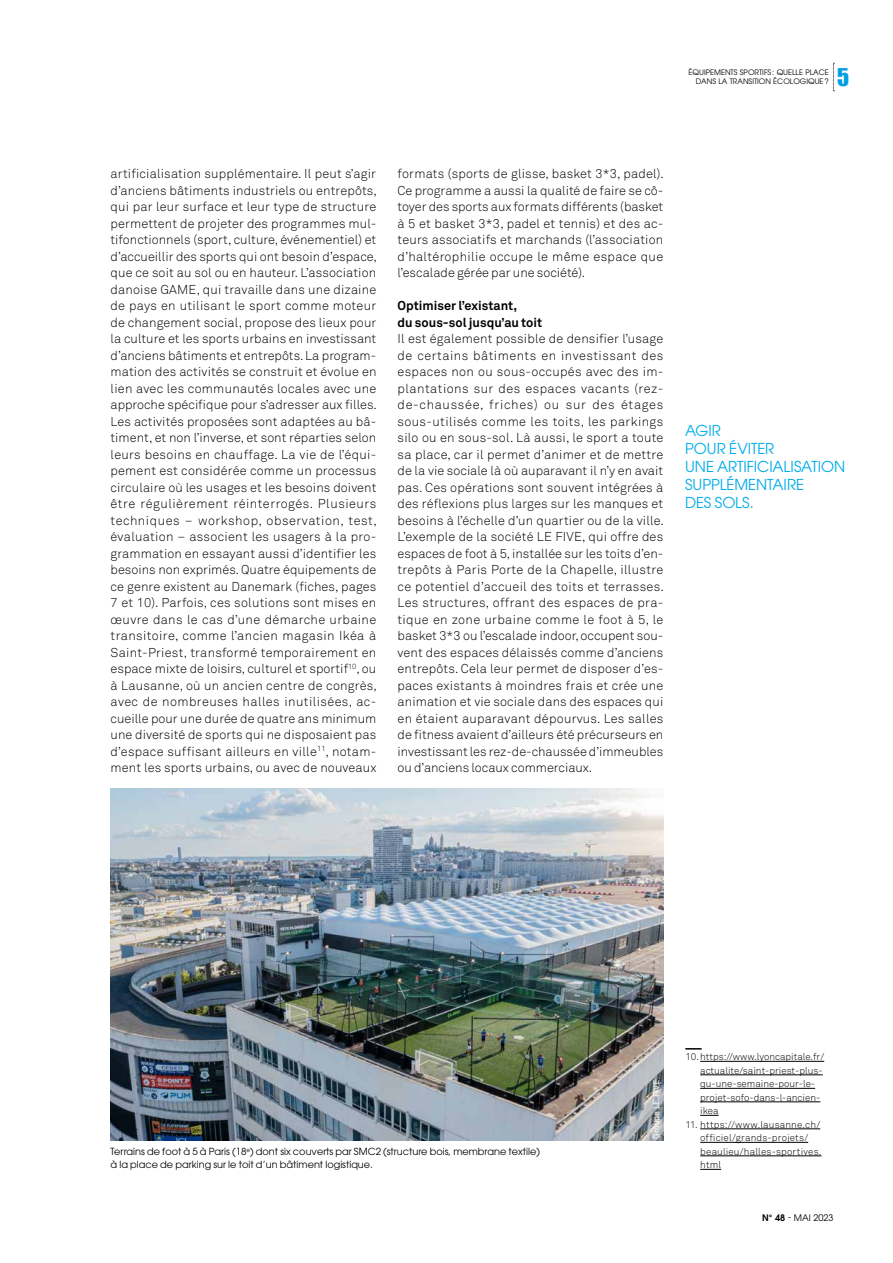
<style>
.page{position:relative;width:893px;height:1263px;background:#fff}
.page>*{position:absolute;margin:0;border:0;box-sizing:border-box;transform-origin:0 0}
.t1{font:22.5px "Impact";color:#009fe3}
.t2{font:15px/18px "ITC Avant Garde Pro";letter-spacing:-.005em;color:#00ace9}
.t3{font:12.75px/16.5px "Akkurat Light Pro";color:#000;text-align:justify}
.t4{font:700 12.75px/16.5px "Akkurat Pro";color:#000}
.t5{font:9.75px/13.5px "Akkurat Light Pro";color:#000}
.t6{font:9.75px/12.8px "ITC Avant Garde Pro";color:#000}
.t7{font:9px "ITC Avant Garde Pro";color:#000}
.t8{font:8.25px "Akkurat Pro";color:#fff}
.t9{font:7.5px/9px "ITC Avant Garde Pro";color:#000;text-align:right}
.s1{font-weight:600}
</style>
<div class="page">
<svg style="left:833px;top:63px;width:1px;height:28px"></svg>
<svg style="left:685px;top:1048px;width:17px;height:1px"></svg>
<hr style="left:700px;top:1061px;width:124px;height:1px;background:#000">
<hr style="left:700px;top:1074px;width:123px;height:1px;background:#000">
<hr style="left:700px;top:1088px;width:115px;height:1px;background:#000">
<hr style="left:700px;top:1101px;width:120px;height:1px;background:#000">
<svg style="left:700px;top:1115px;width:19px;height:1px"></svg>
<hr style="left:700px;top:1128px;width:120px;height:1px;background:#000">
<hr style="left:700px;top:1142px;width:108px;height:1px;background:#000">
<hr style="left:700px;top:1155px;width:121px;height:1px;background:#000">
<svg style="left:700px;top:1169px;width:21px;height:1px"></svg>
<img style="left:111px;top:789px;width:552px;height:352px">
<p class="t9" style="left:689px;top:68px;width:142px">ÉQUIPEMENTS SPORTIFS : QUELLE PLACE<br>DANS LA TRANSITION ÉCOLOGIQUE?</p>
<h1 class="t1" style="left:837px;top:60px;width:14px">5</h1>
<p class="t3" style="left:111px;top:166px;width:268px">artificialisation supplémentaire. Il peut s’agir d’anciens bâtiments industriels ou entrepôts, qui par leur surface et leur type de structure permettent de projeter des programmes mul&shy;tifonctionnels (sport, culture, événementiel) et d’accueillir des sports qui ont besoin d’espace, que ce soit au sol ou en hauteur. L’association danoise GAME, qui travaille dans une dizaine de pays en utilisant le sport comme moteur de changement social, propose des lieux pour la culture et les sports urbains en investissant d’anciens bâtiments et entrepôts. La program&shy;mation des activités se construit et évolue en lien avec les communautés locales avec une approche spécifique pour s’adresser aux filles.<br>Les activités proposées sont adaptées au bâ&shy;timent, et non l’inverse, et sont réparties selon leurs besoins en chauffage. La vie de l’équi&shy;pement est considérée comme un processus circulaire où les usages et les besoins doivent être régulièrement réinterrogés. Plusieurs techniques – workshop, observation, test, évaluation – associent les usagers à la pro&shy;grammation en essayant aussi d’identifier les besoins non exprimés. Quatre équipements de ce genre existent au Danemark (fiches, pages 7 et 10). Parfois, ces solutions sont mises en œuvre dans le cas d’une démarche urbaine transitoire, comme l’ancien magasin Ikéa à Saint-Priest, transformé temporairement en espace mixte de loisirs, culturel et sportif<sup>10</sup>, ou à Lausanne, où un ancien centre de congrès, avec de nombreuses halles inutilisées, ac&shy;cueille pour une durée de quatre ans minimum une diversité de sports qui ne disposaient pas d’espace suffisant ailleurs en ville<sup>11</sup>, notam&shy;ment les sports urbains, ou avec de nouveaux</p>
<p class="t3" style="left:398px;top:166px;width:268px">formats (sports de glisse, basket 3*3, padel).<br>Ce programme a aussi la qualité de faire se cô&shy;toyer des sports aux formats différents (basket à 5 et basket 3*3, padel et tennis) et des ac&shy;teurs associatifs et marchands (l’association d’haltérophilie occupe le même espace que l’escalade gérée par une société).</p>
<p class="t4" style="left:398px;top:297px;width:146px">Optimiser l’existant,<br>du sous-sol jusqu’au toit</p>
<p class="t3" style="left:398px;top:331px;width:268px">Il est également possible de densifier l’usage de certains bâtiments en investissant des espaces non ou sous-occupés avec des im&shy;plantations sur des espaces vacants (rez&shy;de-chaussée, friches) ou sur des étages sous-utilisés comme les toits, les parkings silo ou en sous-sol. Là aussi, le sport a toute sa place, car il permet d’animer et de mettre de la vie sociale là où auparavant il n’y en avait pas. Ces opérations sont souvent intégrées à des réflexions plus larges sur les manques et besoins à l’échelle d’un quartier ou de la ville.<br>L’exemple de la société LE FIVE, qui offre des espaces de foot à 5, installée sur les toits d’en&shy;trepôts à Paris Porte de la Chapelle, illustre ce potentiel d’accueil des toits et terrasses.<br>Les structures, offrant des espaces de pra&shy;tique en zone urbaine comme le foot à 5, le basket 3*3 ou l’escalade indoor, occupent sou&shy;vent des espaces délaissés comme d’anciens entrepôts. Cela leur permet de disposer d’es&shy;paces existants à moindres frais et crée une animation et vie sociale dans des espaces qui en étaient auparavant dépourvus. Les salles de fitness avaient d’ailleurs été précurseurs en investissant les rez-de-chaussée d’immeubles ou d’anciens locaux commerciaux.</p>
<p class="t2" style="left:685px;top:422px;width:162px">AGIR<br>POUR ÉVITER<br>UNE ARTIFICIALISATION<br>SUPPLÉMENTAIRE<br>DES SOLS.</p>
<p class="t6" style="left:111px;top:1145px;width:431px">Terrains de foot à 5 à Paris (18<sup>e</sup>) dont six couverts par SMC2 (structure bois, membrane textile) à la place de parking sur le toit d’un bâtiment logistique.</p>
<p class="t8" style="left:651px;top:1139px;width:60px;rotate:-90deg">Groupe LE FIVE</p>
<p class="t5" style="left:700px;top:1050px;width:125px;text-indent:-15px">10.https://www.lyoncapitale.fr/ actualite/saint-priest-plus&shy;qu-une-semaine-pour-le&shy;projet-sofo-dans-l-ancien&shy;ikea</p>
<p class="t5" style="left:700px;top:1118px;width:123px;text-indent:-15px">11. https://www.lausanne.ch/ officiel/grands-projets/ beaulieu/halles-sportives. html</p>
<p class="t7" style="left:762px;top:1212px;width:73px"><span class="s1">N° 48</span> - MAI 2023</p>
</div>
